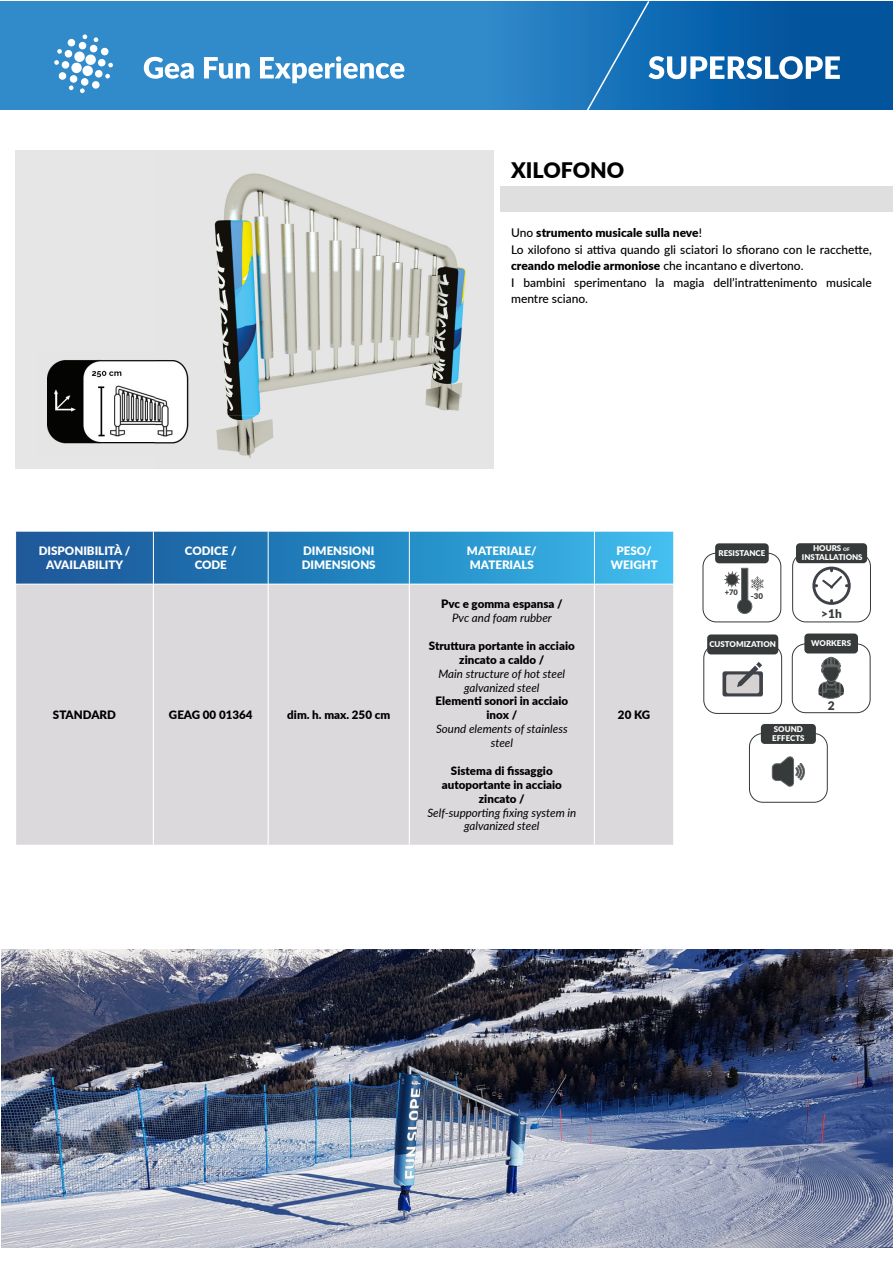
<style>
.page{position:relative;width:893px;height:1263px;background:#fff}
.page>*{position:absolute;margin:0;border:0;box-sizing:border-box;transform-origin:0 0}
.t1{font:900 21.45px "Lato";color:#000}
.t2{font:500 12px/16.5px "Lato";color:#000}
.t3{font:900 11.85px "Lato";color:#373a3a}
.t4{font:900 11.55px/14px "Lato";color:#000;text-align:center}
.t5{font:italic 11.55px/14px "Lato";color:#000;text-align:center}
.t6{font:900 11.55px/14px "Lato";color:#fff;text-align:center}
.t7{font:900 7.95px/8.7px "Lato";color:#fff;text-align:center}
.t8{font:900 7.95px "Lato";color:#373a3a}
.t9{font:900 7.5px "Lato";color:#373a3a}
.s1{font-weight:900}
.s2{font-size:4.8px}
</style>
<div class="page">
<div style="left:15px;top:150px;width:478px;height:318px;background:#e6e6e6"></div>
<img style="left:214px;top:173px;width:252px;height:242px">
<img style="left:216px;top:415px;width:58px;height:44px">
<svg style="left:16px;top:532px;width:657px;height:52px;background:#2986c0"></svg>
<div style="left:16px;top:585px;width:657px;height:260px;background:#dbd9dc"></div>
<hr style="left:153px;top:584px;width:1px;height:261px;background:#fff">
<hr style="left:268px;top:584px;width:1px;height:261px;background:#fff">
<hr style="left:409px;top:584px;width:1px;height:261px;background:#fff">
<hr style="left:594px;top:584px;width:1px;height:261px;background:#fff">
<hr style="left:153px;top:531px;width:1px;height:53px;background:#fff">
<hr style="left:268px;top:531px;width:1px;height:53px;background:#fff">
<hr style="left:409px;top:531px;width:1px;height:53px;background:#fff">
<hr style="left:594px;top:531px;width:1px;height:53px;background:#fff">
<svg style="left:0;top:1px;width:893px;height:108px;background:#2a83c4"></svg>
<svg style="left:54px;top:34px;width:59px;height:59px"></svg>
<svg style="left:144px;top:56px;width:260px;height:27px"></svg>
<div style="left:500px;top:186px;width:393px;height:26px;background:#e0dfe0"></div>
<div style="left:796px;top:543px;width:71px;height:20px;background:#373a3a;border-radius:4px"></div>
<div style="left:792px;top:553px;width:79px;height:69px;border:1px solid #373a3a;border-radius:13px"></div>
<svg style="left:812px;top:567px;width:39px;height:38px"></svg>
<div style="left:761px;top:724px;width:55px;height:20px;background:#373a3a;border-radius:4px"></div>
<div style="left:749px;top:733px;width:79px;height:70px;border:1px solid #373a3a;border-radius:13px"></div>
<svg style="left:772px;top:756px;width:33px;height:30px"></svg>
<div style="left:703px;top:553px;width:78px;height:69px;border:1px solid #373a3a;border-radius:13px"></div>
<div style="left:715px;top:543px;width:54px;height:20px;background:#373a3a;border-radius:4px"></div>
<svg style="left:724px;top:568px;width:40px;height:46px"></svg>
<div style="left:727px;top:574px;width:11px;height:11px;background:#373a3a;border-radius:50%"></div>
<div style="left:726px;top:574px;width:12px;height:11px;border:1px solid #6e696d;border-radius:50%"></div>
<div style="left:703px;top:644px;width:79px;height:70px;border:1px solid #373a3a;border-radius:13px"></div>
<svg style="left:722px;top:662px;width:41px;height:34px"></svg>
<div style="left:707px;top:634px;width:71px;height:20px;background:#373a3a;border-radius:4px"></div>
<div style="left:792px;top:644px;width:78px;height:69px;border:1px solid #373a3a;border-radius:13px"></div>
<svg style="left:818px;top:657px;width:26px;height:41px"></svg>
<div style="left:804px;top:633px;width:54px;height:20px;background:#373a3a;border-radius:4px"></div>
<img style="left:1px;top:950px;width:891px;height:298px">
<img style="left:47px;top:359px;width:108px;height:85px">
<img style="left:155px;top:360px;width:34px;height:84px">
<svg style="left:585px;top:1px;width:255px;height:109px;background:#2070b2"></svg>
<h1 class="t1" style="left:511px;top:154px;width:115px">XILOFONO</h1>
<p class="t2" style="left:511px;top:224px;width:362px">Uno <span class="s1">strumento musicale sulla neve</span>!<br>Lo xilofono si attiva quando gli sciatori lo sfiorano con le racchette, <span class="s1">creando melodie armoniose</span> che incantano e divertono.<br>I bambini sperimentano la magia dell’intrattenimento musicale mentre sciano.</p>
<p class="t6" style="left:39px;top:544px;width:93px">DISPONIBILITÀ /<br>AVAILABILITY</p>
<p class="t6" style="left:185px;top:544px;width:53px">CODICE /<br>CODE</p>
<p class="t6" style="left:302px;top:544px;width:75px;text-align:left">DIMENSIONI<br>DIMENSIONS</p>
<p class="t6" style="left:467px;top:544px;width:71px;text-align:left">MATERIALE/<br>MATERIALS</p>
<p class="t6" style="left:611px;top:544px;width:48px">PESO/<br>WEIGHT</p>
<p class="t4" style="left:53px;top:708px;width:64px">STANDARD</p>
<p class="t4" style="left:169px;top:708px;width:85px">GEAG 00 01364</p>
<p class="t4" style="left:287px;top:708px;width:104px">dim. h. max. 250 cm</p>
<p class="t4" style="left:441px;top:597px;width:123px">Pvc e gomma espansa /</p>
<p class="t5" style="left:452px;top:610px;width:101px">Pvc and foam rubber</p>
<p class="t4" style="left:429px;top:638px;width:147px">Struttura portante in acciaio zincato a caldo /</p>
<p class="t5" style="left:438px;top:666px;width:128px">Main structure of hot steel galvanized steel</p>
<p class="t4" style="left:436px;top:694px;width:134px">Elementi sonori in acciaio inox /</p>
<p class="t5" style="left:436px;top:722px;width:133px">Sound elements of stainless steel</p>
<p class="t4" style="left:442px;top:763px;width:122px">Sistema di fissaggio autoportante in acciaio zincato /</p>
<p class="t5" style="left:427px;top:805px;width:150px">Self-supporting fixing system in galvanized steel</p>
<p class="t4" style="left:618px;top:708px;width:34px">20 KG</p>
<p class="t7" style="left:718px;top:548px;width:48px">RESISTANCE</p>
<p class="t8" style="left:751px;top:590px;width:14px">-30</p>
<p class="t9" style="left:725px;top:586px;width:15px">+70</p>
<p class="t7" style="left:709px;top:639px;width:68px">CUSTOMIZATION</p>
<p class="t7" style="left:802px;top:543px;width:62px">HOURS <span class="s2">OF<br></span>INSTALLATIONS</p>
<p class="t3" style="left:821px;top:605px;width:22px">&gt;1h</p>
<p class="t7" style="left:811px;top:638px;width:41px">WORKERS</p>
<p class="t3" style="left:828px;top:697px;width:8px">2</p>
<p class="t7" style="left:772px;top:724px;width:34px;text-align:left">SOUND<br>EFFECTS</p>
</div>
